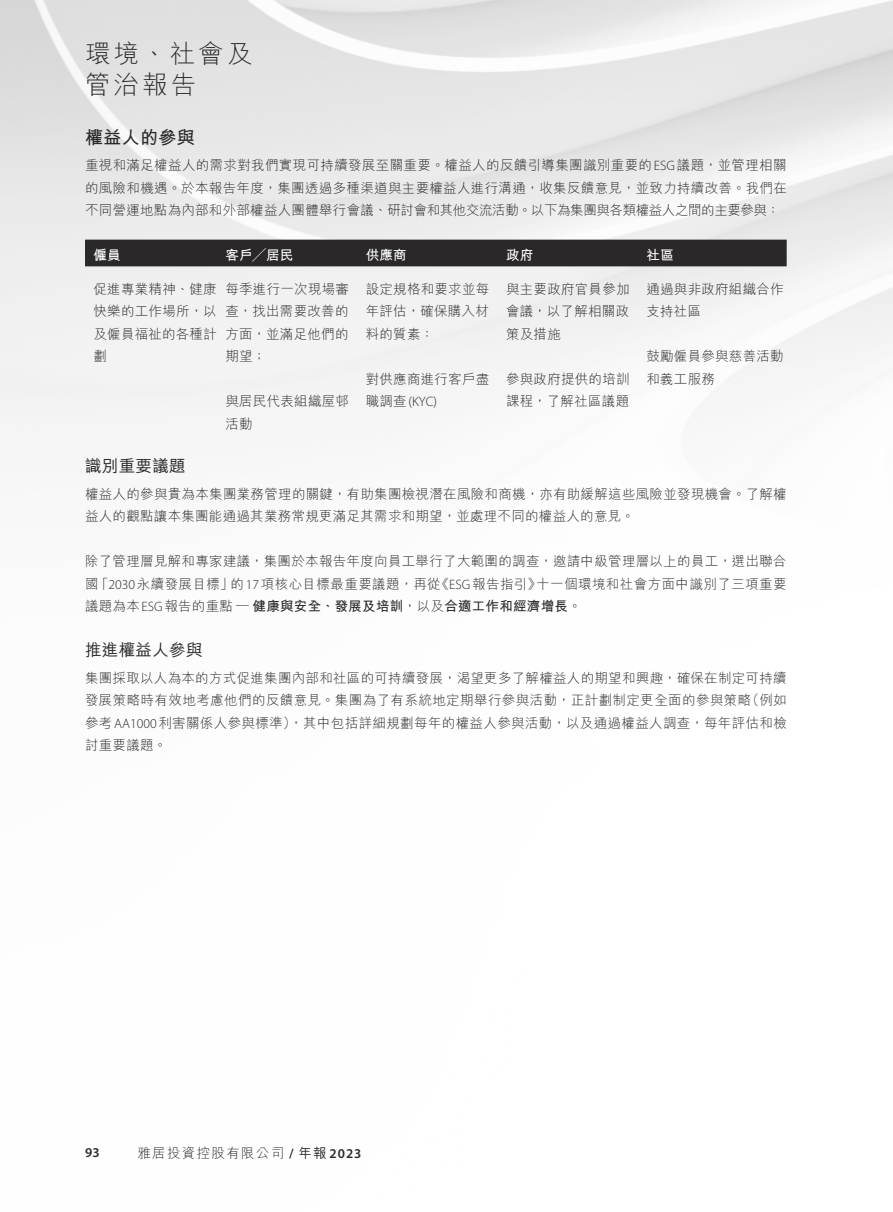
<style>
.page{position:relative;width:893px;height:1212px;background:#fff}
.page>*{position:absolute;margin:0;border:0;box-sizing:border-box;transform-origin:0 0}
.t1{font:300 25.5px/30.6px "M Hei HK";letter-spacing:.12em;color:#2b2829}
.t2{font:700 18px "M Hei HK";letter-spacing:.02em;color:#2b2829}
.t3{font:500 16.5px "M Hei HK";letter-spacing:.02em;color:#2b2829}
.t4{font:300 13.65px "Myriad Pro";color:#2b2829}
.t5{font:300 13.5px/22.5px "M Hei HK";letter-spacing:.02em;color:#2b2829;text-align:justify}
.t6{font:300 13.5px "M Hei HK";letter-spacing:.095em;color:#2b2829}
.t7{font:700 13.5px "M Hei HK";letter-spacing:.02em;color:#fff}
.t8{font:600 13.5px "Myriad Pro";color:#2b2829}
.s1{font-family:"Myriad Pro";font-size:13.65px}
.s2{font-family:"M Hei HK";font-size:13.5px}
.s3{font-weight:700}
.s4{font-family:"Myriad Pro";font-weight:600}
.s5{font-weight:500}
</style>
<div class="page">
<div style="left:85px;top:240px;width:702px;height:26px;background:#2b2829"></div>
<h1 class="t1" style="left:85px;top:38px;width:169px">環境、社會及管治報告</h1>
<h2 class="t2" style="left:85px;top:124px;width:111px">權益人的參與</h2>
<p class="t5" style="left:85px;top:154px;width:703px">重視和滿足權益人的需求對我們實現可持續發展至關重要。權益人的反饋引導集團識別重要的<span class="s1">ESG</span>議題，並管理相關的風險和機遇。於本報告年度，集團透過多種渠道與主要權益人進行溝通，收集反饋意見，並致力持續改善。我們在不同營運地點為內部和外部權益人團體舉行會議、研討會和其他交流活動。以下為集團與各類權益人之間的主要參與：</p>
<p class="t7" style="left:94px;top:246px;width:29px">僱員</p>
<p class="t7" style="left:225px;top:246px;width:70px">客戶╱居民</p>
<p class="t7" style="left:366px;top:246px;width:43px">供應商</p>
<p class="t7" style="left:506px;top:246px;width:29px">政府</p>
<p class="t7" style="left:646px;top:246px;width:29px">社區</p>
<p class="t5" style="left:94px;top:277px;width:125px">促進專業精神、健康快樂的工作場所，以及僱員福祉的各種計劃</p>
<p class="t5" style="left:225px;top:277px;width:125px">每季進行一次現場審查，找出需要改善的方面，並滿足他們的期望；</p>
<p class="t5" style="left:225px;top:390px;width:125px">與居民代表組織屋邨活動</p>
<p class="t5" style="left:506px;top:277px;width:125px">與主要政府官員參加會議，以了解相關政策及措施</p>
<p class="t5" style="left:506px;top:367px;width:125px">參與政府提供的培訓課程，了解社區議題</p>
<p class="t5" style="left:646px;top:277px;width:139px">通過與非政府組織合作支持社區</p>
<p class="t5" style="left:646px;top:345px;width:139px">鼓勵僱員參與慈善活動和義工服務</p>
<p class="t5" style="left:366px;top:277px;width:125px">設定規格和要求並每年評估，確保購入材料的質素：</p>
<p class="t5" style="left:366px;top:367px;width:125px">對供應商進行客戶盡</p>
<p class="t4" style="left:366px;top:396px;width:73px"><span class="s2">職調查</span>(KYC)</p>
<p class="t3" style="left:85px;top:454px;width:102px">識別重要議題</p>
<p class="t5" style="left:85px;top:482px;width:703px">權益人的參與貴為本集團業務管理的關鍵，有助集團檢視潛在風險和商機，亦有助緩解這些風險並發現機會。了解權益人的觀點讓本集團能通過其業務常規更滿足其需求和期望，並處理不同的權益人的意見。</p>
<p class="t5" style="left:85px;top:550px;width:703px">除了管理層見解和專家建議，集團於本報告年度向員工舉行了大範圍的調查，邀請中級管理層以上的員工，選出聯合國「<span class="s1">2030</span>永續發展目標」的<span class="s1">17</span>項核心目標最重要議題，再從《<span class="s1">ESG</span>報告指引》十一個環境和社會方面中識別了三項重要議題為本<span class="s1">ESG</span>報告的重點 <sup>—</sup> <span class="s3">健康與安全、發展及培訓</span>，以及<span class="s3">合適工作和經濟增長</span>。</p>
<p class="t3" style="left:85px;top:638px;width:119px">推進權益人參與</p>
<p class="t5" style="left:85px;top:666px;width:703px">集團採取以人為本的方式促進集團內部和社區的可持續發展，渴望更多了解權益人的期望和興趣，確保在制定可持續發展策略時有效地考慮他們的反饋意見。集團為了有系統地定期舉行參與活動，正計劃制定更全面的參與策略（例如參考<span class="s1">AA1000</span>利害關係人參與標準），其中包括詳細規劃每年的權益人參與活動，以及通過權益人調查，每年評估和檢討重要議題。</p>
<p class="t8" style="left:85px;top:1148px;width:16px">93</p>
<p class="t6" style="left:137px;top:1146px;width:226px">雅居投資控股有限公司 <span class="s4">/</span> <span class="s5">年報</span><span class="s4">2023</span></p>
</div>
